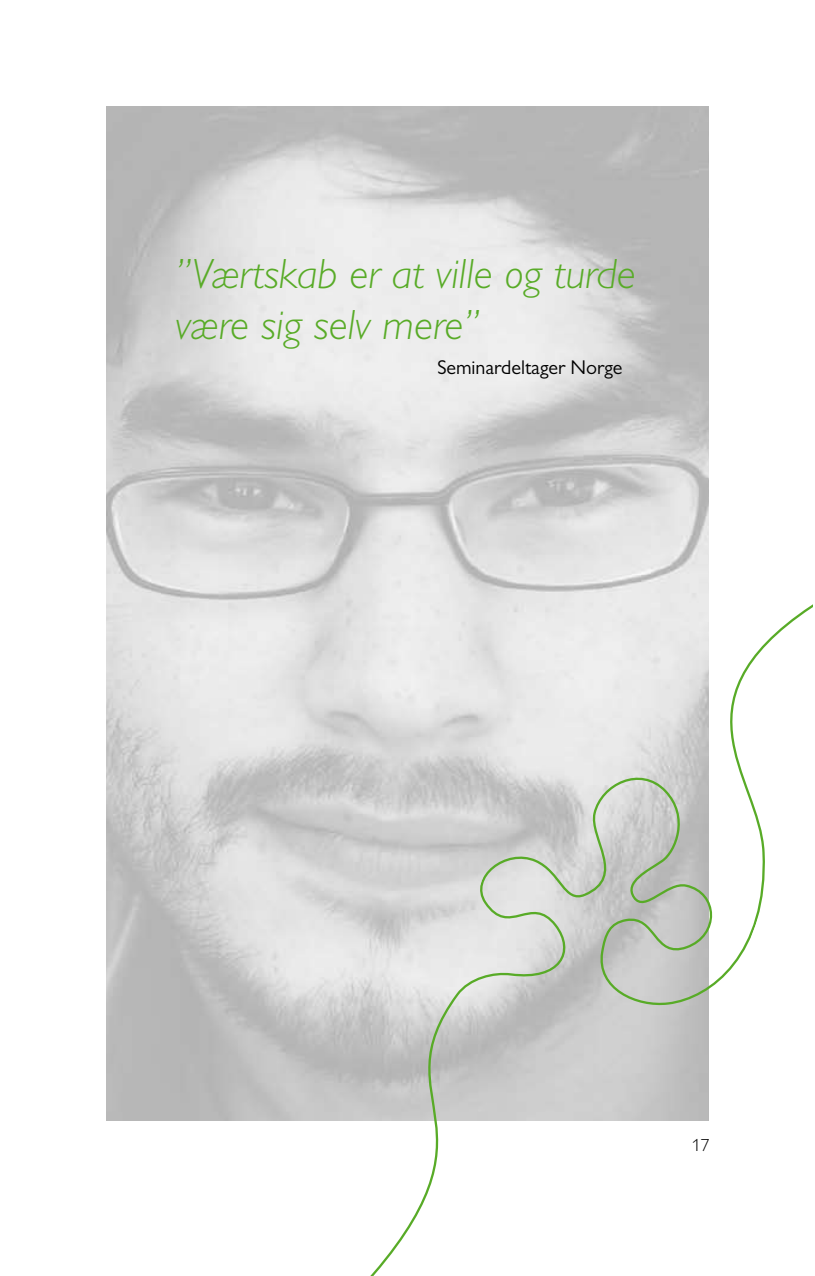
<style>
.page{position:relative;width:815px;height:1276px;background:#fff}
.page>*{position:absolute;margin:0;border:0;box-sizing:border-box;transform-origin:0 0}
.t1{font:italic 300 42.5px/51px "Gill Alt One";color:#58ab27}
.t2{font:20px "Gill Alt One";color:#000}
.t3{font:300 17.5px "Gill Alt One";color:#000}
</style>
<div class="page">
<img style="left:106px;top:106px;width:603px;height:1014px">
<svg style="left:357px;top:594px;width:455px;height:682px"></svg>
<p class="t1" style="left:175px;top:248px;width:462px">”Værtskab er at ville og turde være sig selv mere”</p>
<p class="t2" style="left:437px;top:356px;width:187px">Seminardeltager Norge</p>
<p class="t3" style="left:692px;top:1135px;width:19px">17</p>
</div>
